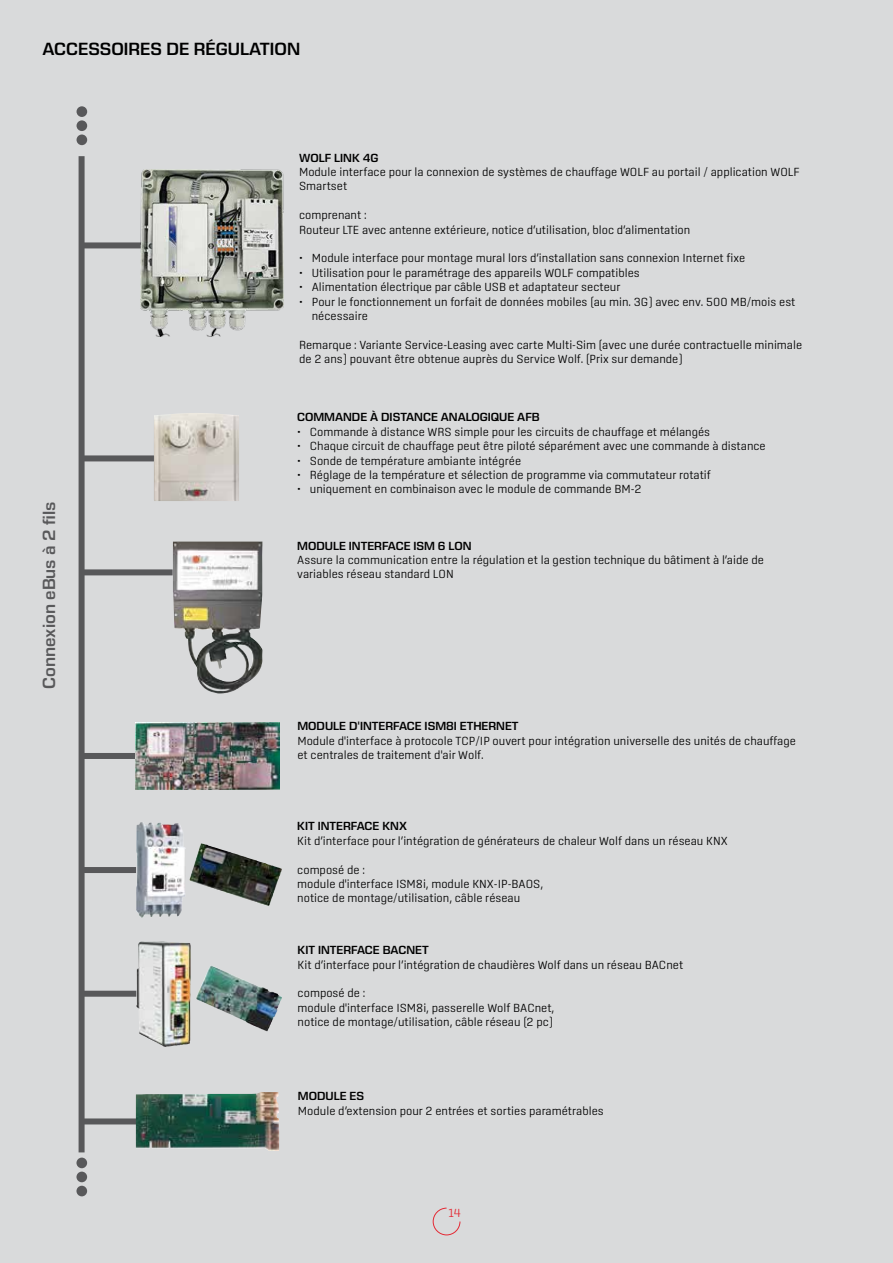
<style>
.page{position:relative;width:893px;height:1263px;background:#d9dadb}
.page>*{position:absolute;margin:0;border:0;box-sizing:border-box;transform-origin:0 0}
.t1{font:600 18px "Eurostile Next LT Pro";color:#000}
.t2{font:600 18px "Eurostile Next LT Pro";color:#58585a}
.t3{font:300 12px/14.4px "Center";color:#000}
.t4{font:600 12px "Eurostile Next LT Pro";color:#000}
.t5{font:300 12px "Center";color:#e42934}
</style>
<div class="page">
<svg style="left:432px;top:1207px;width:29px;height:29px"></svg>
<div style="left:79px;top:156px;width:6px;height:996px;background:#58585a"></div>
<div style="left:76px;top:1157px;width:11px;height:11px;background:#58585a;border-radius:50%"></div>
<div style="left:76px;top:1171px;width:11px;height:11px;background:#58585a;border-radius:50%"></div>
<div style="left:76px;top:1186px;width:11px;height:10px;background:#58585a;border-radius:50%"></div>
<div style="left:77px;top:106px;width:10px;height:11px;background:#58585a;border-radius:50%"></div>
<div style="left:77px;top:120px;width:10px;height:11px;background:#58585a;border-radius:50%"></div>
<div style="left:77px;top:134px;width:10px;height:11px;background:#58585a;border-radius:50%"></div>
<div style="left:82px;top:867px;width:54px;height:6px;background:#58585a"></div>
<img style="left:136px;top:822px;width:135px;height:96px">
<div style="left:82px;top:753px;width:54px;height:6px;background:#58585a"></div>
<img style="left:136px;top:722px;width:143px;height:68px">
<div style="left:82px;top:1118px;width:54px;height:6px;background:#58585a"></div>
<img style="left:136px;top:1092px;width:144px;height:59px">
<div style="left:81px;top:569px;width:92px;height:6px;background:#58585a"></div>
<img style="left:173px;top:542px;width:90px;height:151px">
<img style="left:154px;top:413px;width:85px;height:88px">
<div style="left:83px;top:455px;width:71px;height:6px;background:#58585a"></div>
<div style="left:82px;top:991px;width:54px;height:6px;background:#58585a"></div>
<img style="left:136px;top:941px;width:100px;height:106px">
<div style="left:83px;top:242px;width:69px;height:6px;background:#58585a"></div>
<img style="left:141px;top:169px;width:143px;height:168px">
<h1 class="t1" style="left:43px;top:39px;width:259px">ACCESSOIRES DE RÉGULATION</h1>
<p class="t4" style="left:299px;top:151px;width:81px">WOLF LINK 4G</p>
<p class="t3" style="left:299px;top:164px;width:502px">Module interface pour la connexion de systèmes de chauffage WOLF au portail / application WOLF<br>Smartset</p>
<p class="t3" style="left:299px;top:208px;width:393px">comprenant :<br>Routeur LTE avec antenne extérieure, notice d’utilisation, bloc d’alimentation</p>
<p class="t3" style="left:299px;top:251px;width:448px">• Module interface pour montage mural lors d’installation sans connexion Internet fixe</p>
<p class="t3" style="left:299px;top:265px;width:342px">• Utilisation pour le paramétrage des appareils WOLF compatibles</p>
<p class="t3" style="left:299px;top:280px;width:323px">• Alimentation électrique par câble USB et adaptateur secteur</p>
<p class="t3" style="left:312px;top:294px;width:485px;text-indent:-13px">• Pour le fonctionnement un forfait de données mobiles (au min. 3G) avec env. 500 MB/mois est nécessaire</p>
<p class="t3" style="left:299px;top:337px;width:505px">Remarque : Variante Service-Leasing avec carte Multi-Sim (avec une durée contractuelle minimale de 2 ans) pouvant être obtenue auprès du Service Wolf. (Prix sur demande)</p>
<h1 class="t2" style="left:39px;top:689px;width:188px;rotate:-90deg">Connexion eBus à 2 fils</h1>
<p class="t4" style="left:297px;top:411px;width:244px">COMMANDE À DISTANCE ANALOGIQUE AFB</p>
<p class="t3" style="left:297px;top:424px;width:415px">• Commande à distance WRS simple pour les circuits de chauffage et mélangés</p>
<p class="t3" style="left:297px;top:439px;width:470px">• Chaque circuit de chauffage peut être piloté séparément avec une commande à distance</p>
<p class="t3" style="left:297px;top:453px;width:226px">• Sonde de température ambiante intégrée</p>
<p class="t3" style="left:297px;top:467px;width:415px">• Réglage de la température et sélection de programme via commutateur rotatif</p>
<p class="t3" style="left:297px;top:482px;width:346px">• uniquement en combinaison avec le module de commande BM-2</p>
<p class="t4" style="left:297px;top:539px;width:176px">MODULE INTERFACE ISM 6 LON</p>
<p class="t3" style="left:297px;top:552px;width:468px">Assure la communication entre la régulation et la gestion technique du bâtiment à l’aide de variables réseau standard LON</p>
<p class="t4" style="left:297px;top:720px;width:223px">MODULE D'INTERFACE ISM8I ETHERNET</p>
<p class="t3" style="left:297px;top:733px;width:500px">Module d'interface à protocole TCP/IP ouvert pour intégration universelle des unités de chauffage et centrales de traitement d'air Wolf.</p>
<p class="t4" style="left:297px;top:820px;width:111px">KIT INTERFACE KNX</p>
<p class="t3" style="left:297px;top:833px;width:432px">Kit d’interface pour l’intégration de générateurs de chaleur Wolf dans un réseau KNX</p>
<p class="t3" style="left:297px;top:862px;width:247px">composé de :<br>module d'interface ISM8i, module KNX-IP-BAOS, notice de montage/utilisation, câble réseau</p>
<p class="t4" style="left:298px;top:943px;width:133px">KIT INTERFACE BACNET</p>
<p class="t3" style="left:298px;top:957px;width:387px">Kit d’interface pour l’intégration de chaudières Wolf dans un réseau BACnet</p>
<p class="t3" style="left:298px;top:986px;width:258px">composé de :<br>module d'interface ISM8i, passerelle Wolf BACnet, notice de montage/utilisation, câble réseau (2 pc)</p>
<p class="t4" style="left:298px;top:1089px;width:68px">MODULE ES</p>
<p class="t3" style="left:298px;top:1103px;width:307px">Module d’extension pour 2 entrées et sorties paramétrables</p>
<p class="t5" style="left:449px;top:1206px;width:14px">14</p>
</div>
